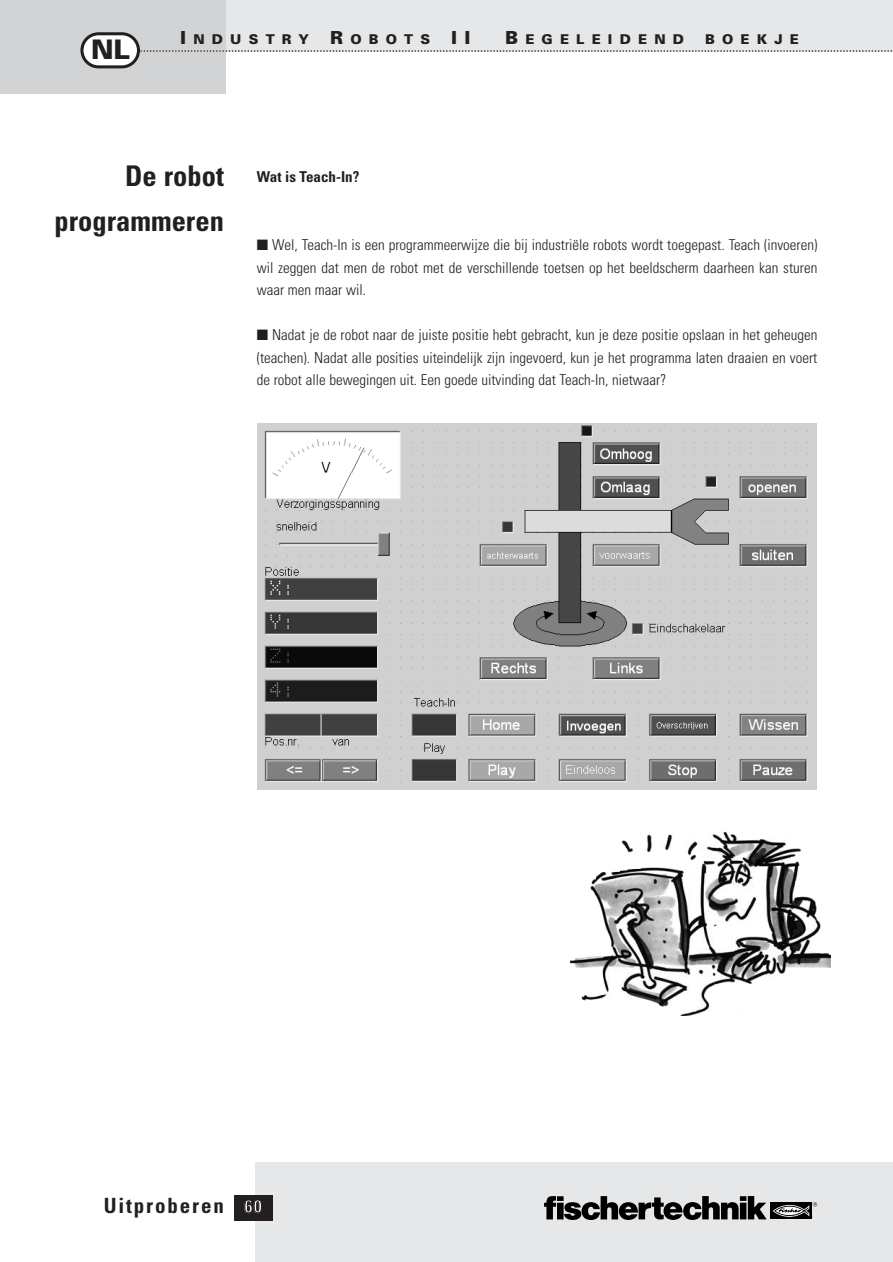
<style>
.page{position:relative;width:893px;height:1262px;background:#fff}
.page>*{position:absolute;margin:0;border:0;box-sizing:border-box;transform-origin:0 0}
.t1{font:700 condensed 28.5px/45px "Univers";color:#231f20;text-align:right}
.t2{font:900 27px "Univers";color:#231f20}
.t3{font:700 condensed 21px "Univers";letter-spacing:.09em;color:#231f20}
.t4{font:300 condensed 15px/22.5px "Univers";color:#231f20;text-align:justify}
.t5{font:700 condensed 15px "Univers";color:#231f20}
.t6{font:900 13.5px "Univers";letter-spacing:.535em;color:#231f20}
.s1{font-size:18px}
.s2{font-size:18px;color:#fff}
</style>
<div class="page">
<div style="left:255px;top:1162px;width:637px;height:99px;background:#e6e7e8"></div>
<div style="left:225px;top:0;width:667px;height:51px;background:#e6e7e8"></div>
<div style="left:0;top:0;width:225px;height:94px;background:#d1d3d4"></div>
<div style="left:234px;top:1195px;width:39px;height:25px;background:#231f20"></div>
<div style="left:83px;top:35px;width:54px;height:30px;background:#fff;border-radius:15px"></div>
<div style="left:80px;top:32px;width:60px;height:36px;border:3px solid #231f20;border-radius:17px"></div>
<svg style="left:141px;top:50px;width:751px;height:2px"></svg>
<div style="left:770px;top:1202px;width:41px;height:17px;background:#000"></div>
<svg style="left:544px;top:1196px;width:222px;height:24px"></svg>
<svg style="left:772px;top:1202px;width:45px;height:15px"></svg>
<img style="left:258px;top:424px;width:558px;height:365px">
<img style="left:570px;top:831px;width:260px;height:185px">
<h2 class="t2" style="left:91px;top:39px;width:40px">NL</h2>
<p class="t6" style="left:180px;top:35px;width:292px"><span class="s1">I</span>NDUSTRY <span class="s1">R</span>OBOTS <span class="s1">II</span></p>
<p class="t6" style="left:505px;top:35px;width:180px"><span class="s1">B</span>EGELEIDEND</p>
<p class="t6" style="left:705px;top:35px;width:95px">BOEKJE</p>
<h1 class="t1" style="left:55px;top:156px;width:171px">De robot programmeren</h1>
<p class="t5" style="left:257px;top:172px;width:104px">Wat is Teach-In?</p>
<p class="t4" style="left:257px;top:235px;width:562px">■ Wel, Teach-In is een programmeerwijze die bij industriële robots wordt toegepast. Teach (invoeren) wil zeggen dat men de robot met de verschillende toetsen op het beeldscherm daarheen kan sturen waar men maar wil.</p>
<p class="t4" style="left:257px;top:325px;width:562px">■ Nadat je de robot naar de juiste positie hebt gebracht, kun je deze positie opslaan in het geheugen (teachen). Nadat alle posities uiteindelijk zijn ingevoerd, kun je het programma laten draaien en voert de robot alle bewegingen uit. Een goede uitvinding dat Teach-In, nietwaar?</p>
<h3 class="t3" style="left:104px;top:1198px;width:159px">Uitproberen <span class="s2">60</span></h3>
</div>
